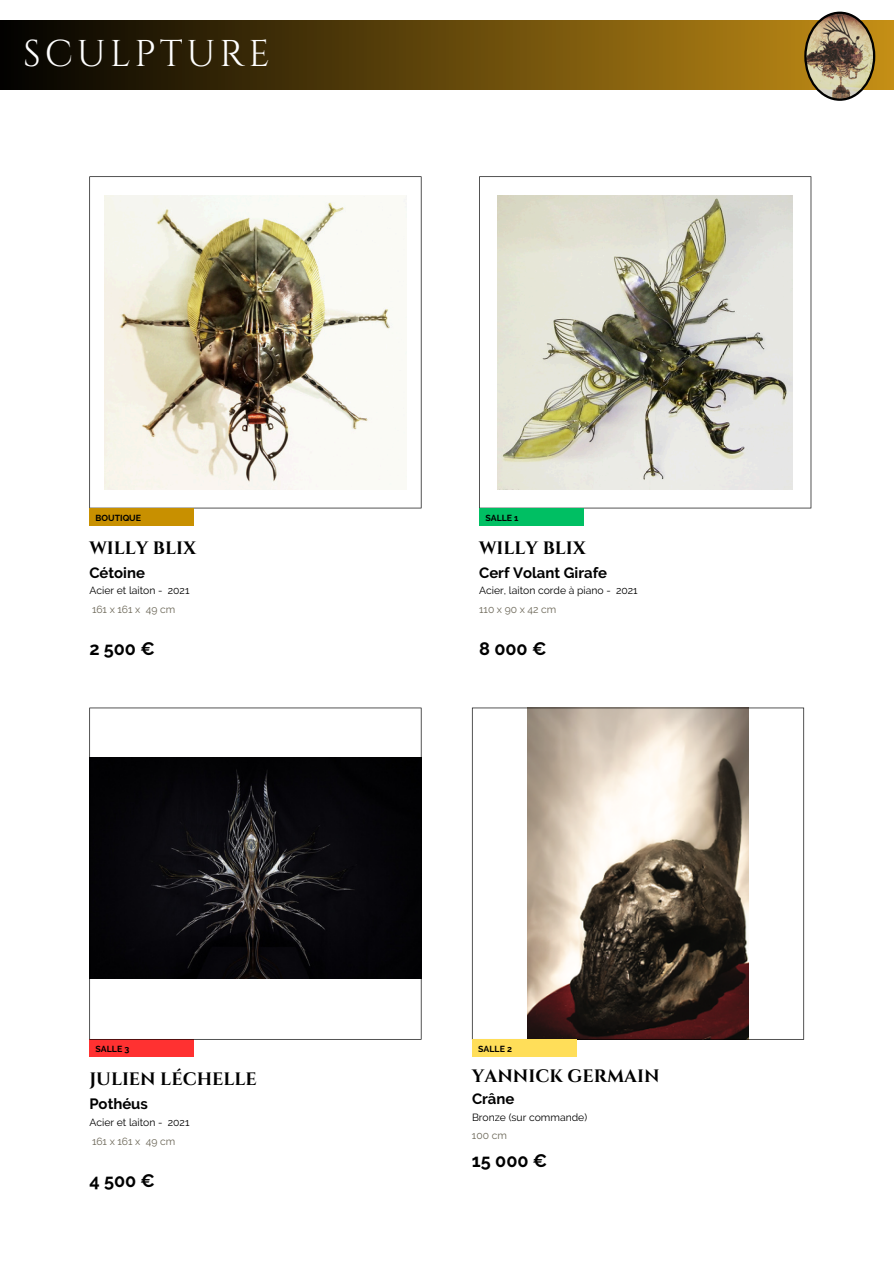
<style>
.page{position:relative;width:894px;height:1264px;background:#fff}
.page>*{position:absolute;margin:0;border:0;box-sizing:border-box;transform-origin:0 0}
.t1{font:37.2px "Cinzel";letter-spacing:.1em;color:#fff}
.t2{font:700 18px "Cinzel";color:#000}
.t3{font:700 18px "Raleway";color:#000}
.t4{font:700 14.85px "Raleway";color:#000}
.t5{font:10.35px "Raleway";color:#000}
.t6{font:10.35px "Raleway";color:#6b6657}
.t7{font:700 8.7px "Raleway";color:#000}
</style>
<div class="page">
<div style="left:0;top:20px;width:893px;height:69px;background:linear-gradient(to right,#010100,#c58f16)"></div>
<svg style="left:89px;top:176px;width:332px;height:332px"></svg>
<svg style="left:479px;top:176px;width:332px;height:332px"></svg>
<div style="left:89px;top:1039px;width:105px;height:18px;background:#ff3131"></div>
<svg style="left:89px;top:707px;width:332px;height:332px;fill:#0a090e"></svg>
<div style="left:479px;top:508px;width:104px;height:18px;background:#00bf63"></div>
<div style="left:89px;top:508px;width:105px;height:18px;background:#c89000"></div>
<img style="left:105px;top:195px;width:301px;height:294px">
<img style="left:498px;top:195px;width:294px;height:294px">
<svg style="left:804px;top:12px;width:71px;height:89px;background:#a09072"></svg>
<svg style="left:472px;top:707px;width:331px;height:332px"></svg>
<div style="left:472px;top:1039px;width:104px;height:18px;background:#ffde59"></div>
<p class="t1" style="left:23px;top:30px;width:248px">SCULPTURE</p>
<h2 class="t7" style="left:96px;top:513px;width:47px">BOUTIQUE</h2>
<h4 class="t2" style="left:89px;top:536px;width:108px">WILLY BLIX</h4>
<h4 class="t4" style="left:89px;top:564px;width:57px">Cétoine</h4>
<h4 class="t5" style="left:89px;top:584px;width:75px">Acier et laiton -</h4>
<h3 class="t5" style="left:168px;top:584px;width:23px">2021</h3>
<p class="t6" style="left:92px;top:603px;width:85px">161 x 161 x 49 cm</p>
<p class="t3" style="left:89px;top:638px;width:67px">2 500 €</p>
<p class="t7" style="left:96px;top:1044px;width:35px">SALLE 3</p>
<h1 class="t2" style="left:89px;top:1067px;width:169px">JULIEN LÉCHELLE</h1>
<p class="t4" style="left:89px;top:1095px;width:60px">Pothéus</p>
<p class="t5" style="left:89px;top:1115px;width:75px">Acier et laiton -</p>
<p class="t5" style="left:168px;top:1115px;width:23px">2021</p>
<p class="t6" style="left:92px;top:1134px;width:85px">161 x 161 x 49 cm</p>
<h2 class="t3" style="left:89px;top:1169px;width:67px">4 500 €</h2>
<h4 class="t7" style="left:485px;top:513px;width:35px">SALLE 1</h4>
<h4 class="t2" style="left:479px;top:536px;width:108px">WILLY BLIX</h4>
<h3 class="t4" style="left:479px;top:564px;width:129px">Cerf Volant Girafe</h3>
<h3 class="t5" style="left:479px;top:584px;width:133px">Acier, laiton corde à piano -</h3>
<p class="t5" style="left:616px;top:584px;width:23px">2021</p>
<p class="t6" style="left:479px;top:603px;width:79px">110 x 90 x 42 cm</p>
<p class="t3" style="left:479px;top:638px;width:69px">8 000 €</p>
<h4 class="t7" style="left:478px;top:1044px;width:35px">SALLE 2</h4>
<h4 class="t2" style="left:472px;top:1064px;width:189px">YANNICK GERMAIN</h4>
<h3 class="t4" style="left:472px;top:1090px;width:44px">Crâne</h3>
<h3 class="t5" style="left:472px;top:1110px;width:117px">Bronze (sur commande)</h3>
<p class="t6" style="left:472px;top:1129px;width:36px">100 cm</p>
<p class="t3" style="left:472px;top:1150px;width:77px">15 000 €</p>
</div>
